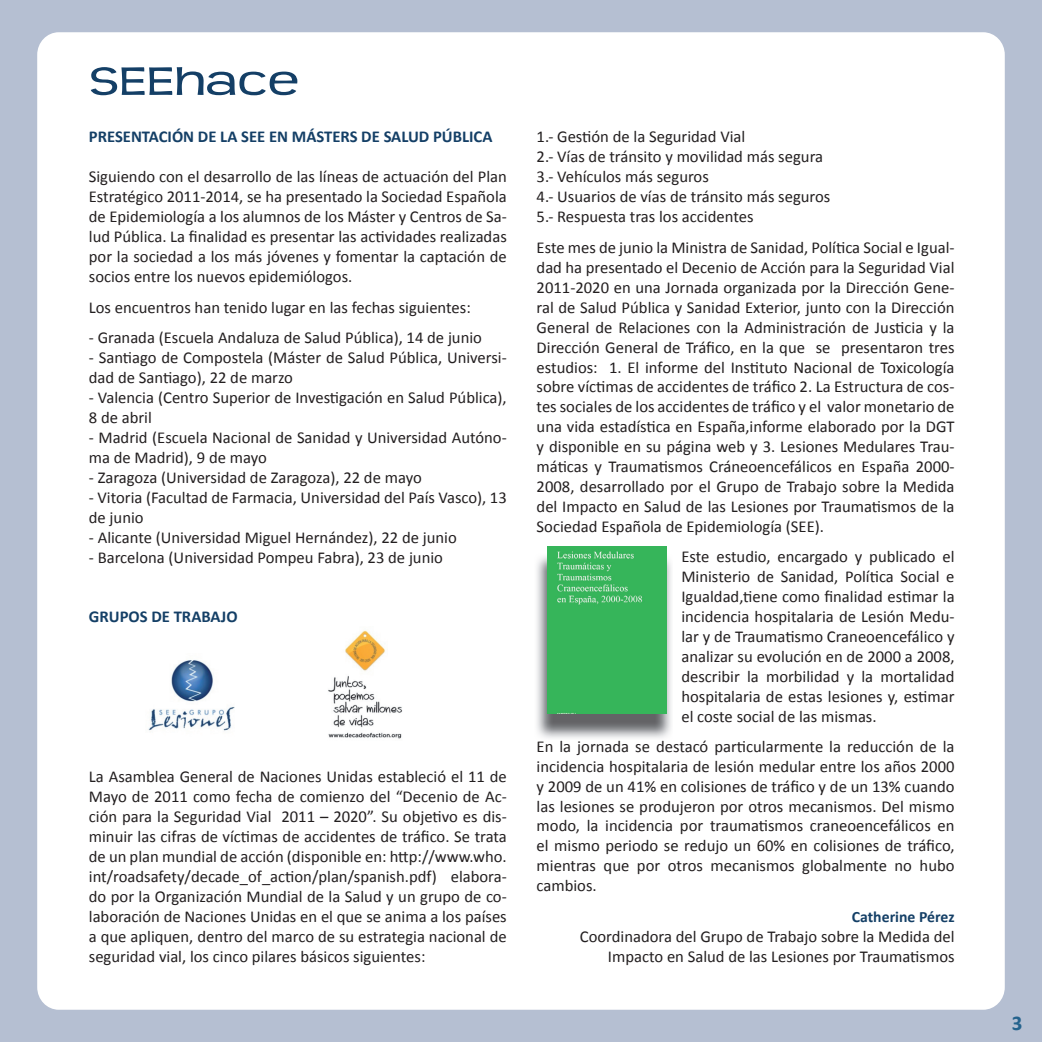
<style>
.page{position:relative;width:1042px;height:1042px;background:#b5bfd2}
.page>*{position:absolute;margin:0;border:0;box-sizing:border-box;transform-origin:0 0}
.t1{font:43.75px "Teen";color:#143f66;scale:1.29 1}
.t2{font:700 21px "Calibri";color:#25638d}
.t3{font:16.62px/19.9px "Calibri";color:#231f20;text-align:justify}
.t4{font:700 16.62px "Calibri";color:#143f66}
.t5{font:700 15.75px "Calibri";color:#143f66}
</style>
<div class="page">
<div style="left:37px;top:32px;width:968px;height:977px;background:#fff;border-radius:22px"></div>
<img style="left:328px;top:630px;width:75px;height:109px">
<img style="left:148px;top:660px;width:87px;height:71px">
<img style="left:537px;top:553px;width:134px;height:185px">
<img style="left:547px;top:546px;width:119px;height:167px">
<h1 class="t1" style="left:89px;top:57px;width:165px">SEEhace</h1>
<p class="t4" style="left:89px;top:127px;width:405px">PRESENTACIÓN DE LA SEE EN MÁSTERS DE SALUD PÚBLICA</p>
<p class="t3" style="left:89px;top:166px;width:419px">Siguiendo con el desarrollo de las líneas de actuación del Plan Estratégico 2011-2014, se ha presentado la Sociedad Española de Epidemiología a los alumnos de los Máster y Centros de Sa&shy;lud Pública. La finalidad es presentar las actividades realizadas por la sociedad a los más jóvenes y fomentar la captación de socios entre los nuevos epidemiólogos.</p>
<p class="t3" style="left:89px;top:296px;width:383px">Los encuentros han tenido lugar en las fechas siguientes:</p>
<p class="t3" style="left:89px;top:327px;width:395px">- Granada (Escuela Andaluza de Salud Pública), 14 de junio</p>
<p class="t3" style="left:89px;top:347px;width:419px">- Santiago de Compostela (Máster de Salud Pública, Universi&shy;dad de Santiago), 22 de marzo</p>
<p class="t3" style="left:89px;top:387px;width:419px">- Valencia (Centro Superior de Investigación en Salud Pública),<br>8 de abril</p>
<p class="t3" style="left:89px;top:426px;width:419px">- Madrid (Escuela Nacional de Sanidad y Universidad Autóno&shy;ma de Madrid), 9 de mayo</p>
<p class="t3" style="left:89px;top:466px;width:334px">- Zaragoza (Universidad de Zaragoza), 22 de mayo</p>
<p class="t3" style="left:89px;top:486px;width:419px">- Vitoria (Facultad de Farmacia, Universidad del País Vasco), 13 de junio</p>
<p class="t3" style="left:89px;top:526px;width:369px">- Alicante (Universidad Miguel Hernández), 22 de junio</p>
<p class="t3" style="left:89px;top:546px;width:356px">- Barcelona (Universidad Pompeu Fabra), 23 de junio</p>
<p class="t4" style="left:89px;top:606px;width:150px">GRUPOS DE TRABAJO</p>
<p class="t3" style="left:89px;top:766px;width:419px">La Asamblea General de Naciones Unidas estableció el 11 de Mayo de 2011 como fecha de comienzo del “Decenio de Ac&shy;ción para la Seguridad Vial 2011 – 2020”. Su objetivo es dis&shy;minuir las cifras de víctimas de accidentes de tráfico. Se trata de un plan mundial de acción (disponible en: http://www.who. int/roadsafety/decade_of_action/plan/spanish.pdf) elabora&shy;do por la Organización Mundial de la Salud y un grupo de co&shy;laboración de Naciones Unidas en el que se anima a los países a que apliquen, dentro del marco de su estrategia nacional de seguridad vial, los cinco pilares básicos siguientes:</p>
<p class="t3" style="left:536px;top:126px;width:295px;text-align:left">1.- Gestión de la Seguridad Vial<br>2.- Vías de tránsito y movilidad más segura 3.- Vehículos más seguros<br>4.- Usuarios de vías de tránsito más seguros 5.- Respuesta tras los accidentes</p>
<p class="t3" style="left:536px;top:236px;width:419px">Este mes de junio la Ministra de Sanidad, Política Social e Igual&shy;dad ha presentado el Decenio de Acción para la Seguridad Vial 2011-2020 en una Jornada organizada por la Dirección Gene&shy;ral de Salud Pública y Sanidad Exterior, junto con la Dirección General de Relaciones con la Administración de Justicia y la Dirección General de Tráfico, en la que se presentaron tres estudios: 1. El informe del Instituto Nacional de Toxicología sobre víctimas de accidentes de tráfico 2. La Estructura de cos&shy;tes sociales de los accidentes de tráfico y el valor monetario de una vida estadística en España,informe elaborado por la DGT y disponible en su página web y 3. Lesiones Medulares Trau&shy;máticas y Traumatismos Cráneoencefálicos en España 2000- 2008, desarrollado por el Grupo de Trabajo sobre la Medida del Impacto en Salud de las Lesiones por Traumatismos de la Sociedad Española de Epidemiología (SEE).</p>
<p class="t3" style="left:681px;top:546px;width:275px">Este estudio, encargado y publicado el Ministerio de Sanidad, Política Social e Igualdad,tiene como finalidad estimar la incidencia hospitalaria de Lesión Medu&shy;lar y de Traumatismo Craneoencefálico y analizar su evolución en de 2000 a 2008, describir la morbilidad y la mortalidad hospitalaria de estas lesiones y, estimar el coste social de las mismas.</p>
<p class="t3" style="left:536px;top:735px;width:419px">En la jornada se destacó particularmente la reducción de la incidencia hospitalaria de lesión medular entre los años 2000 y 2009 de un 41% en colisiones de tráfico y de un 13% cuando las lesiones se produjeron por otros mecanismos. Del mismo modo, la incidencia por traumatismos craneoencefálicos en el mismo periodo se redujo un 60% en colisiones de tráfico, mientras que por otros mecanismos globalmente no hubo cambios.</p>
<p class="t5" style="left:852px;top:907px;width:104px">Catherine Pérez</p>
<p class="t3" style="left:580px;top:925px;width:376px;text-align:right">Coordinadora del Grupo de Trabajo sobre la Medida del<br>Impacto en Salud de las Lesiones por Traumatismos</p>
<p class="t2" style="left:1012px;top:1009px;width:12px">3</p>
</div>
